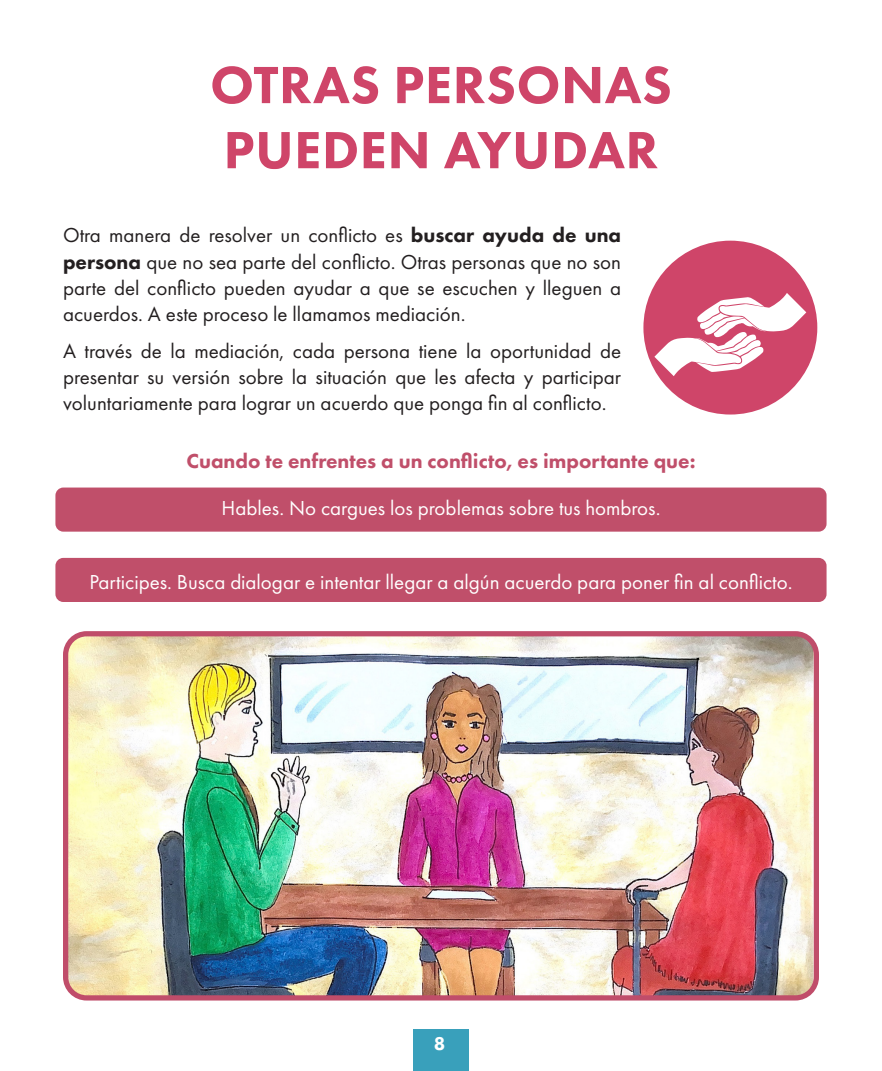
<style>
.page{position:relative;width:882px;height:1071px;background:#fff}
.page>*{position:absolute;margin:0;border:0;box-sizing:border-box;transform-origin:0 0}
.t1{font:800 54.25px/65.1px "Futura PT";letter-spacing:.01em;color:#cf4569}
.Body{font:21px/26.2px "Futura PT";color:#231f20;text-align:justify}
.Body-2{font:21px "Futura PT";color:#fff}
.Subtitle{font:800 21px "Futura PT";color:#c04f6a}
.t2{font:800 19.25px "Futura PT";color:#fff}
.s1{font-weight:800}
</style>
<div class="page">
<div style="left:413px;top:1029px;width:56px;height:42px;background:#39a0bb"></div>
<div style="left:55px;top:488px;width:772px;height:44px;background:#c04f6a;border-radius:8px"></div>
<div style="left:55px;top:558px;width:772px;height:44px;background:#c04f6a;border-radius:8px"></div>
<div style="left:643px;top:241px;width:174px;height:174px;background:#cf4569;border-radius:50%"></div>
<svg style="left:654px;top:293px;width:152px;height:83px"></svg>
<img style="left:69px;top:637px;width:744px;height:358px">
<div style="left:63px;top:631px;width:756px;height:370px;border:5px solid #c04d6a;border-radius:21px"></div>
<p class="t1" style="left:210px;top:52px;width:463px">OTRAS PERSONAS<br>PUEDEN AYUDAR</p>
<p class="Body" style="left:63px;top:222px;width:560px">Otra manera de resolver un conflicto es <span class="s1">buscar ayuda de una persona</span> que no sea parte del conflicto. Otras personas que no son parte del conflicto pueden ayudar a que se escuchen y lleguen a acuerdos. A este proceso le llamamos mediación.</p>
<p class="Body" style="left:63px;top:338px;width:560px">A través de la mediación, cada persona tiene la oportunidad de presentar su versión sobre la situación que les afecta y participar voluntariamente para lograr un acuerdo que ponga fin al conflicto.</p>
<p class="Subtitle" style="left:186px;top:448px;width:511px">Cuando te enfrentes a un conflicto, es importante que:</p>
<p class="Body-2" style="left:222px;top:496px;width:440px">Hables. No cargues los problemas sobre tus hombros.</p>
<p class="Body-2" style="left:89px;top:569px;width:705px">Participes. Busca dialogar e intentar llegar a algún acuerdo para poner fin al conflicto.</p>
<p class="t2" style="left:434px;top:1032px;width:13px">8</p>
</div>
